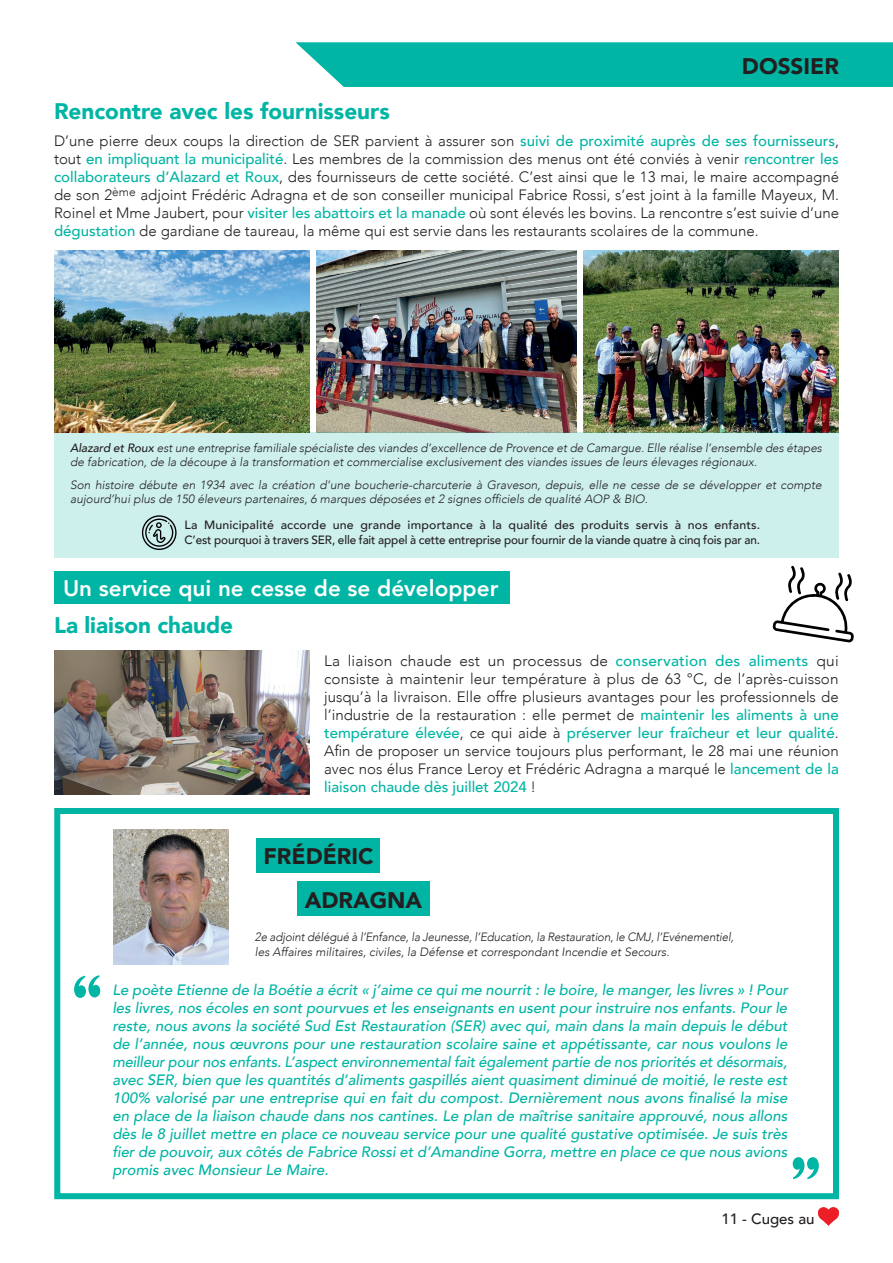
<style>
.page{position:relative;width:893px;height:1263px;background:#fff}
.page>*{position:absolute;margin:0;border:0;box-sizing:border-box;transform-origin:0 0}
.t1{font:900 22.5px "Avenir";color:#00b5a4}
.t2{font:800 22.5px "Avenir";color:#fff}
.t3{font:900 22.5px/43.7px "Avenir";color:#231f20}
.t4{font:300 15px/18px "Avenir";color:#231f20;text-align:justify}
.t5{font:italic 500 15px/18px "Avenir";color:#00b5a4;text-align:justify}
.t6{font:500 15px "Avenir";color:#231f20}
.t7{font:italic 300 12px/14.4px "Avenir";color:#231f20}
.t8{font:500 12px/14.4px "Avenir";letter-spacing:-.01em;color:#231f20}
.s1{font-weight:500;color:#00b5a4}
.s2{font-weight:500}
</style>
<div class="page">
<svg style="left:296px;top:42px;width:597px;height:45px;background:#0cb8a8"></svg>
<img style="left:818px;top:1207px;width:21px;height:18px">
<div style="left:54px;top:571px;width:455px;height:33px;background:#00b5a4"></div>
<div style="left:54px;top:808px;width:785px;height:391px;border:6px solid #00b5a4"></div>
<div style="left:256px;top:838px;width:124px;height:34px;background:#00b5a4"></div>
<svg style="left:74px;top:975px;width:26px;height:23px"></svg>
<svg style="left:793px;top:1157px;width:26px;height:22px"></svg>
<img style="left:114px;top:829px;width:114px;height:136px">
<div style="left:297px;top:881px;width:132px;height:34px;background:#00b5a4"></div>
<img style="left:584px;top:251px;width:255px;height:181px">
<img style="left:316px;top:251px;width:261px;height:181px">
<div style="left:54px;top:432px;width:785px;height:125px;background:#cdf0ed"></div>
<img style="left:54px;top:651px;width:255px;height:144px">
<svg style="left:772px;top:566px;width:82px;height:77px"></svg>
<svg style="left:142px;top:515px;width:35px;height:35px"></svg>
<img style="left:54px;top:251px;width:256px;height:181px">
<h1 class="t1" style="left:54px;top:91px;width:337px">Rencontre avec les fournisseurs</h1>
<h1 class="t3" style="left:742px;top:44px;width:99px">DOSSIER</h1>
<p class="t4" style="left:54px;top:132px;width:786px">D’une pierre deux coups la direction de SER parvient à assurer son <span class="s1">suivi de proximité auprès de ses fournisseurs</span>, tout <span class="s1">en impliquant la municipalité</span>. Les membres de la commission des menus ont été conviés à venir <span class="s1">rencontrer les collaborateurs d’Alazard et Roux</span>, des fournisseurs de cette société. C’est ainsi que le 13 mai, le maire accompagné de son 2<sup>ème</sup> adjoint Frédéric Adragna et de son conseiller municipal Fabrice Rossi, s’est joint à la famille Mayeux, M.<br>Roinel et Mme Jaubert, pour <span class="s1">visiter les abattoirs et la manade</span> où sont élevés les bovins. La rencontre s’est suivie d’une <span class="s1">dégustation</span> de gardiane de taureau, la même qui est servie dans les restaurants scolaires de la commune.</p>
<p class="t7" style="left:70px;top:440px;width:753px"><span class="s2">Alazard et Roux</span> est une entreprise familiale spécialiste des viandes d’excellence de Provence et de Camargue. Elle réalise l’ensemble des étapes de fabrication, de la découpe à la transformation et commercialise exclusivement des viandes issues de leurs élevages régionaux.</p>
<p class="t7" style="left:70px;top:478px;width:753px">Son histoire débute en 1934 avec la création d’une boucherie-charcuterie à Graveson, depuis, elle ne cesse de se développer et compte aujourd’hui plus de 150 éleveurs partenaires, 6 marques déposées et 2 signes officiels de qualité AOP &amp; BIO.</p>
<p class="t8" style="left:184px;top:517px;width:577px">La Municipalité accorde une grande importance à la qualité des produits servis à nos enfants.<br>C’est pourquoi à travers SER, elle fait appel à cette entreprise pour fournir de la viande quatre à cinq fois par an.</p>
<h1 class="t2" style="left:63px;top:570px;width:437px">Un service qui ne cesse de se développer</h1>
<h1 class="t1" style="left:54px;top:605px;width:181px">La liaison chaude</h1>
<p class="t4" style="left:324px;top:652px;width:516px">La liaison chaude est un processus de <span class="s1">conservation des aliments</span> qui consiste à maintenir leur température à plus de 63 °C, de l’après-cuisson jusqu’à la livraison. Elle offre plusieurs avantages pour les professionnels de l’industrie de la restauration : elle permet de <span class="s1">maintenir les aliments à une température élevée</span>, ce qui aide à <span class="s1">préserver leur fraîcheur et leur qualité</span>.<br>Afin de proposer un service toujours plus performant, le 28 mai une réunion avec nos élus France Leroy et Frédéric Adragna a marqué le <span class="s1">lancement de la liaison chaude dès juillet 2024</span> !</p>
<h1 class="t3" style="left:305px;top:834px;width:119px;text-indent:-41px">FRÉDÉRIC<br>ADRAGNA</h1>
<p class="t7" style="left:255px;top:930px;width:480px">2e adjoint délégué à l’Enfance, la Jeunesse, l’Education, la Restauration, le CMJ, l’Evénementiel, les Affaires militaires, civiles, la Défense et correspondant Incendie et Secours.</p>
<p class="t5" style="left:112px;top:981px;width:677px">Le poète Etienne de la Boétie a écrit « j’aime ce qui me nourrit : le boire, le manger, les livres » ! Pour les livres, nos écoles en sont pourvues et les enseignants en usent pour instruire nos enfants. Pour le reste, nous avons la société Sud Est Restauration (SER) avec qui, main dans la main depuis le début de l’année, nous œuvrons pour une restauration scolaire saine et appétissante, car nous voulons le meilleur pour nos enfants. L’aspect environnemental fait également partie de nos priorités et désormais, avec SER, bien que les quantités d’aliments gaspillés aient quasiment diminué de moitié, le reste est 100% valorisé par une entreprise qui en fait du compost. Dernièrement nous avons finalisé la mise en place de la liaison chaude dans nos cantines. Le plan de maîtrise sanitaire approuvé, nous allons dès le 8 juillet mettre en place ce nouveau service pour une qualité gustative optimisée. Je suis très fier de pouvoir, aux côtés de Fabrice Rossi et d’Amandine Gorra, mettre en place ce que nous avions promis avec Monsieur Le Maire.</p>
<p class="t6" style="left:721px;top:1205px;width:95px">11 - Cuges au</p>
</div>
